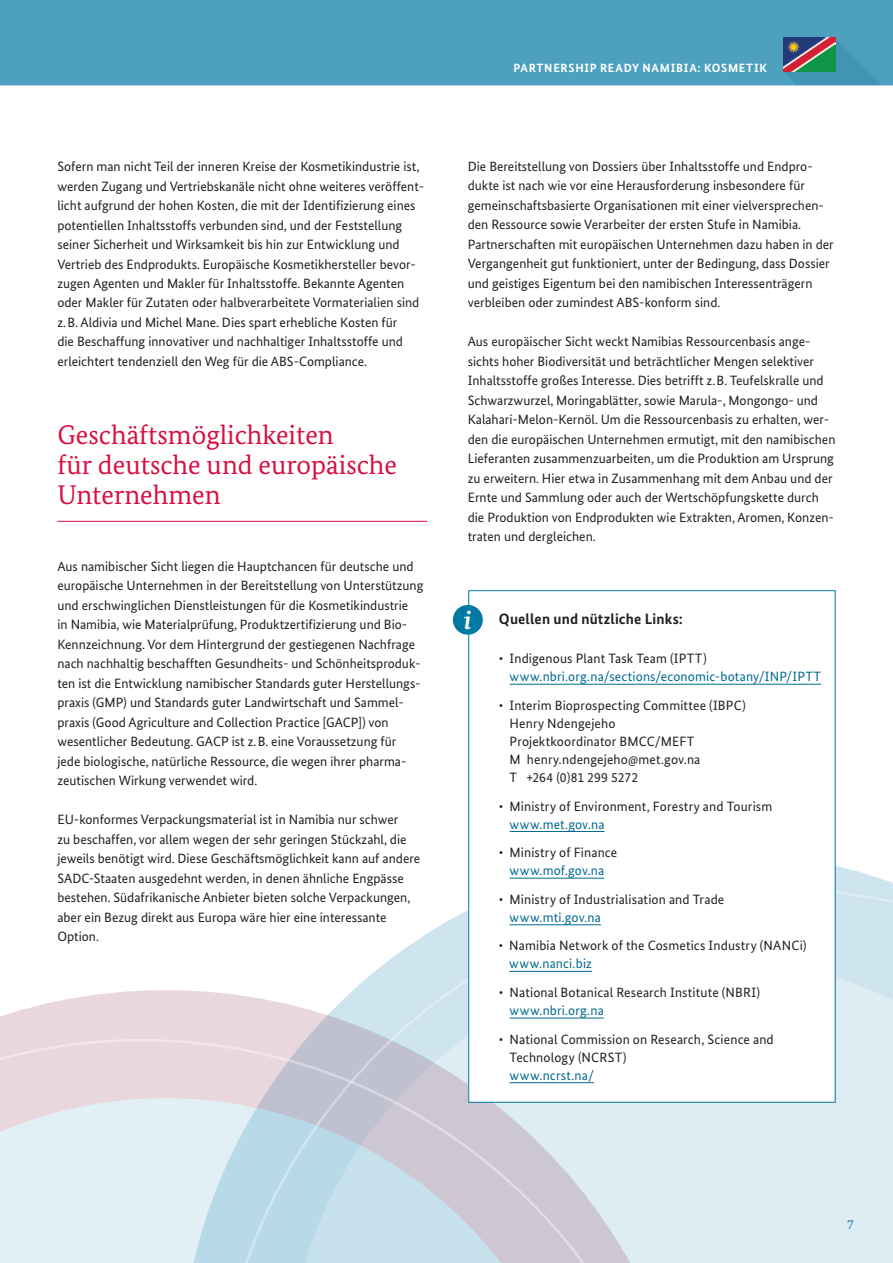
<style>
.page{position:relative;width:893px;height:1263px;background:#fff}
.page>*{position:absolute;margin:0;border:0;box-sizing:border-box;transform-origin:0 0}
.t1{font:27px/30px "Bundes Serif";color:#d71043}
.t2{font:italic 700 25.5px "Bundes Serif";color:#fff}
.t3{font:700 15px "Bundes Sans";letter-spacing:.015em;color:#231f20}
.t4{font:13.5px/19.5px "Bundes Sans";color:#231f20}
.t5{font:13.5px "Bundes Sans";letter-spacing:.01em;color:#006a91}
.t6{font:700 13.5px "Bundes Serif";color:#00749b}
.t7{font:700 12px "Bundes Sans";letter-spacing:.06em;color:#fff}
.s1{font-size:12px}
.s2{font-family:"Gravur";font-weight:700;font-stretch:condensed}
.s3{color:#006a91}
</style>
<div class="page">
<svg style="left:0;top:990px;width:214px;height:49px;background:#ecdce1"></svg>
<svg style="left:214px;top:887px;width:679px;height:376px"></svg>
<svg style="left:0;top:1039px;width:693px;height:224px;background:#d4dde6"></svg>
<div style="left:0;top:0;width:893px;height:85px;background:#4da1be"></div>
<img style="left:784px;top:38px;width:51px;height:34px">
<div style="left:469px;top:591px;width:366px;height:511px;background:#fff"></div>
<hr style="left:510px;top:684px;width:311px;height:1px;background:#006a91">
<hr style="left:510px;top:831px;width:95px;height:1px;background:#006a91">
<hr style="left:510px;top:878px;width:94px;height:1px;background:#006a91">
<hr style="left:510px;top:924px;width:91px;height:1px;background:#006a91">
<hr style="left:509px;top:971px;width:83px;height:1px;background:#006a91">
<hr style="left:510px;top:1018px;width:94px;height:1px;background:#006a91">
<hr style="left:510px;top:1082px;width:84px;height:1px;background:#006a91">
<div style="left:453px;top:605px;width:30px;height:30px;background:#0079a3;border-radius:50%"></div>
<hr style="left:57px;top:521px;width:370px;height:1px;background:#d71043">
<p class="t4" style="left:57px;top:156px;width:368px">Sofern man nicht Teil der inneren Kreise der Kosmetikindustrie ist, werden Zugang und Vertriebskanäle nicht ohne weiteres veröffent&shy;licht aufgrund der hohen Kosten, die mit der Identifizierung eines potentiellen Inhaltsstoffs verbunden sind, und der Feststellung seiner Sicherheit und Wirksamkeit bis hin zur Entwicklung und Vertrieb des Endprodukts. Europäische Kosmetikhersteller bevor&shy;zugen Agenten und Makler für Inhaltsstoffe. Bekannte Agenten oder Makler für Zutaten oder halbverarbeitete Vormaterialien sind z.B. Aldivia und Michel Mane. Dies spart erhebliche Kosten für<br>die Beschaffung innovativer und nachhaltiger Inhaltsstoffe und erleichtert tendenziell den Weg für die ABS-Compliance.</p>
<h1 class="t1" style="left:57px;top:419px;width:341px">Geschäftsmöglichkeiten<br>für deutsche und europäische<br>Unternehmen</h1>
<p class="t4" style="left:57px;top:556px;width:368px">Aus namibischer Sicht liegen die Hauptchancen für deutsche und europäische Unternehmen in der Bereitstellung von Unterstützung und erschwinglichen Dienstleistungen für die Kosmetikindustrie<br>in Namibia, wie Materialprüfung, Produktzertifizierung und Bio-Kennzeichnung. Vor dem Hintergrund der gestiegenen Nachfrage nach nachhaltig beschafften Gesundheits- und Schönheitsproduk&shy;ten ist die Entwicklung namibischer Standards guter Herstellungs&shy;praxis (GMP) und Standards guter Landwirtschaft und Sammel&shy;praxis (Good Agriculture and Collection Practice [GACP]) von wesentlicher Bedeutung. GACP ist z.B. eine Voraussetzung für<br>jede biologische, natürliche Ressource, die wegen ihrer pharma&shy;zeutischen Wirkung verwendet wird.</p>
<p class="t4" style="left:57px;top:810px;width:364px">EU-konformes Verpackungsmaterial ist in Namibia nur schwer<br>zu beschaffen, vor allem wegen der sehr geringen Stückzahl, die jeweils benötigt wird. Diese Geschäftsmöglichkeit kann auf andere SADC-Staaten ausgedehnt werden, in denen ähnliche Engpässe bestehen. Südafrikanische Anbieter bieten solche Verpackungen, aber ein Bezug direkt aus Europa wäre hier eine interessante Option.</p>
<p class="t7" style="left:513px;top:61px;width:255px">PARTNERSHIP READY NAMIBIA: KOSMETIK</p>
<p class="t4" style="left:468px;top:156px;width:368px">Die Bereitstellung von Dossiers über Inhaltsstoffe und Endpro&shy;dukte ist nach wie vor eine Herausforderung insbesondere für gemeinschaftsbasierte Organisationen mit einer vielversprechen&shy;den Ressource sowie Verarbeiter der ersten Stufe in Namibia.<br>Partnerschaften mit europäischen Unternehmen dazu haben in der Vergangenheit gut funktioniert, unter der Bedingung, dass Dossier und geistiges Eigentum bei den namibischen Interessenträgern verbleiben oder zumindest ABS-konform sind.</p>
<p class="t4" style="left:468px;top:332px;width:369px">Aus europäischer Sicht weckt Namibias Ressourcenbasis ange&shy;sichts hoher Biodiversität und beträchtlicher Mengen selektiver Inhaltsstoffe großes Interesse. Dies betrifft z.B. Teufelskralle und Schwarzwurzel, Moringablätter, sowie Marula-, Mongongo- und Kalahari-Melon-Kernöl. Um die Ressourcenbasis zu erhalten, wer&shy;den die europäischen Unternehmen ermutigt, mit den namibischen Lieferanten zusammenzuarbeiten, um die Produktion am Ursprung zu erweitern. Hier etwa in Zusammenhang mit dem Anbau und der Ernte und Sammlung oder auch der Wertschöpfungskette durch die Produktion von Endprodukten wie Extrakten, Aromen, Konzen&shy;traten und dergleichen.</p>
<h2 class="t2" style="left:464px;top:604px;width:9px">i</h2>
<p class="t3" style="left:499px;top:610px;width:186px">Quellen und nützliche Links:</p>
<p class="t4" style="left:499px;top:649px;width:209px">• Indigenous Plant Task Team (IPTT)</p>
<p class="t5" style="left:510px;top:668px;width:313px">www.nbri.org.na/sections/economic-botany/INP/IPTT</p>
<p class="t4" style="left:510px;top:696px;width:238px;line-height:18px;text-indent:-11px">• Interim Bioprospecting Committee (IBPC)<br>Henry Ndengejeho<br>Projektkoordinator BMCC/MEFT<br>M henry.ndengejeho<span class="s1">@</span>met.gov.na<br>T +264 (0)81 299 5272</p>
<p class="t4" style="left:499px;top:796px;width:275px">• Ministry of Environment, Forestry and Tourism</p>
<p class="t5" style="left:510px;top:816px;width:97px">www.met.gov.na</p>
<p class="t4" style="left:499px;top:843px;width:120px">• Ministry of Finance</p>
<p class="t5" style="left:510px;top:862px;width:96px">www.mof.gov.na</p>
<p class="t4" style="left:499px;top:889px;width:227px">• Ministry of Industrialisation and Trade</p>
<p class="t5" style="left:510px;top:909px;width:93px">www.mti.gov.na</p>
<p class="t4" style="left:509px;top:937px;width:299px;line-height:18px;text-indent:-10px"><span class="s2">•</span> Namibia Network of the Cosmetics Industry (NANCi) <span class="s3">www.nanci.biz</span></p>
<p class="t4" style="left:499px;top:982px;width:263px">• National Botanical Research Institute (NBRI)</p>
<p class="t5" style="left:510px;top:1002px;width:96px">www.nbri.org.na</p>
<p class="t4" style="left:510px;top:1030px;width:266px;line-height:18px;text-indent:-11px">• National Commission on Research, Science and<br>Technology (NCRST)</p>
<p class="t5" style="left:510px;top:1067px;width:86px">www.ncrst.na/</p>
<p class="t6" style="left:847px;top:1216px;width:8px">7</p>
</div>
